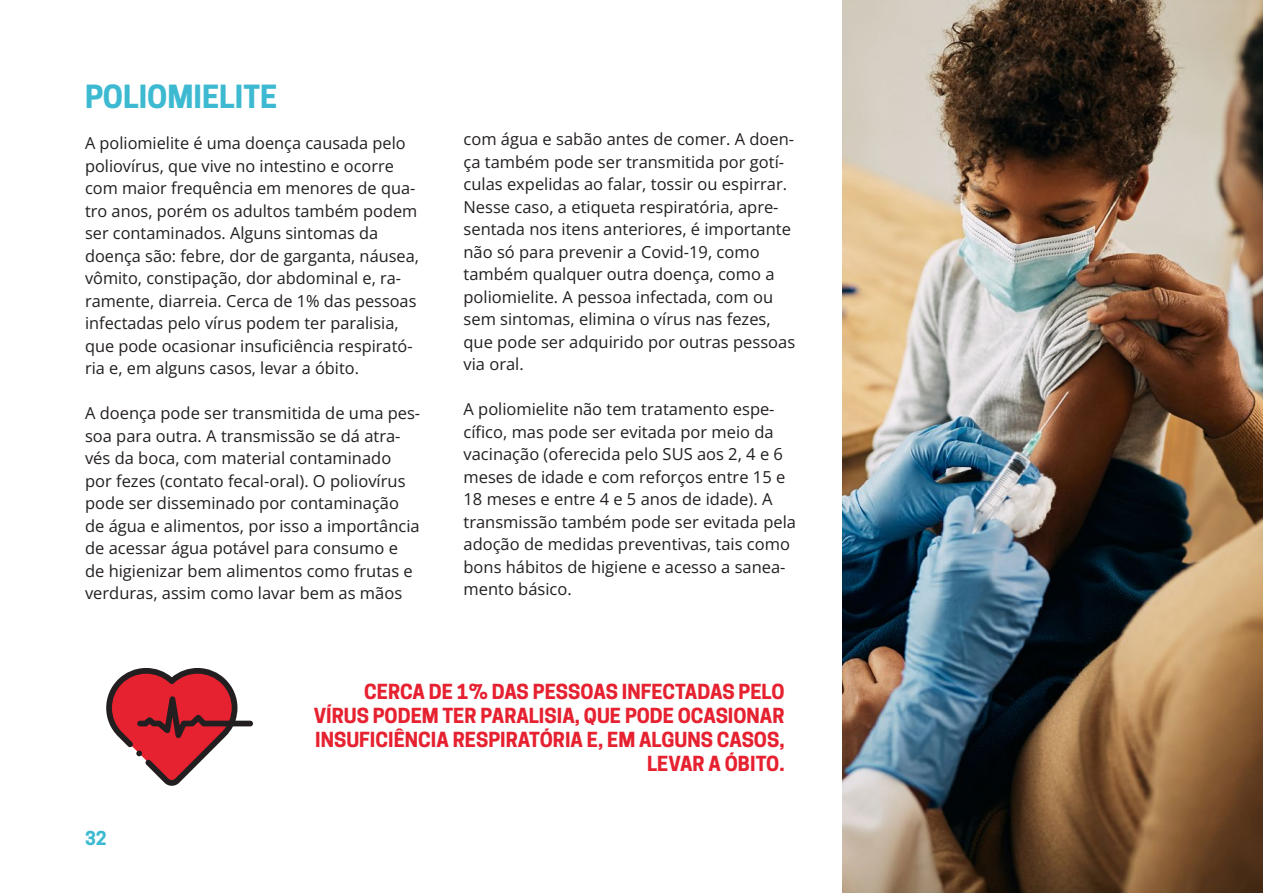
<style>
.page{position:relative;width:1263px;height:893px;background:#fff}
.page>*{position:absolute;margin:0;border:0;box-sizing:border-box;transform-origin:0 0}
.Heading_2{font:700 30px "Cooper Hewitt";color:#3dbad1}
.Heading_2-2{font:700 19.5px/24px "Cooper Hewitt";color:#e62130;text-align:right}
.t1{font:700 18px "Cooper Hewitt";color:#3dbad1}
.t2{font:16.5px/22.5px "Open Sans";color:#231f20}
</style>
<div class="page">
<img style="left:842px;top:0;width:421px;height:893px">
<svg style="left:106px;top:668px;width:147px;height:118px"></svg>
<p class="Heading_2" style="left:85px;top:79px;width:194px">POLIOMIELITE</p>
<p class="t2" style="left:85px;top:131px;width:335px">A poliomielite é uma doença causada pelo poliovírus, que vive no intestino e ocorre com maior frequência em menores de qua&shy;tro anos, porém os adultos também podem ser contaminados. Alguns sintomas da doença são: febre, dor de garganta, náusea, vômito, constipação, dor abdominal e, ra&shy;ramente, diarreia. Cerca de 1% das pessoas infectadas pelo vírus podem ter paralisia, que pode ocasionar insuficiência respirató&shy;ria e, em alguns casos, levar a óbito.</p>
<p class="t2" style="left:85px;top:401px;width:337px">A doença pode ser transmitida de uma pes&shy;soa para outra. A transmissão se dá atra&shy;vés da boca, com material contaminado por fezes (contato fecal-oral). O poliovírus pode ser disseminado por contaminação de água e alimentos, por isso a importância de acessar água potável para consumo e de higienizar bem alimentos como frutas e verduras, assim como lavar bem as mãos</p>
<p class="t2" style="left:463px;top:128px;width:333px">com água e sabão antes de comer. A doen&shy;ça também pode ser transmitida por gotí&shy;culas expelidas ao falar, tossir ou espirrar.<br>Nesse caso, a etiqueta respiratória, apre&shy;sentada nos itens anteriores, é importante não só para prevenir a Covid-19, como também qualquer outra doença, como a poliomielite. A pessoa infectada, com ou sem sintomas, elimina o vírus nas fezes, que pode ser adquirido por outras pessoas via oral.</p>
<p class="t2" style="left:463px;top:398px;width:334px">A poliomielite não tem tratamento espe&shy;cífico, mas pode ser evitada por meio da vacinação (oferecida pelo SUS aos 2, 4 e 6 meses de idade e com reforços entre 15 e 18 meses e entre 4 e 5 anos de idade). A transmissão também pode ser evitada pela adoção de medidas preventivas, tais como bons hábitos de higiene e acesso a sanea&shy;mento básico.</p>
<p class="t1" style="left:85px;top:827px;width:23px">32</p>
<p class="Heading_2-2" style="left:314px;top:680px;width:472px">CERCA DE 1% DAS PESSOAS INFECTADAS PELO VÍRUS PODEM TER PARALISIA, QUE PODE OCASIONAR INSUFICIÊNCIA RESPIRATÓRIA E, EM ALGUNS CASOS, LEVAR A ÓBITO.</p>
</div>
